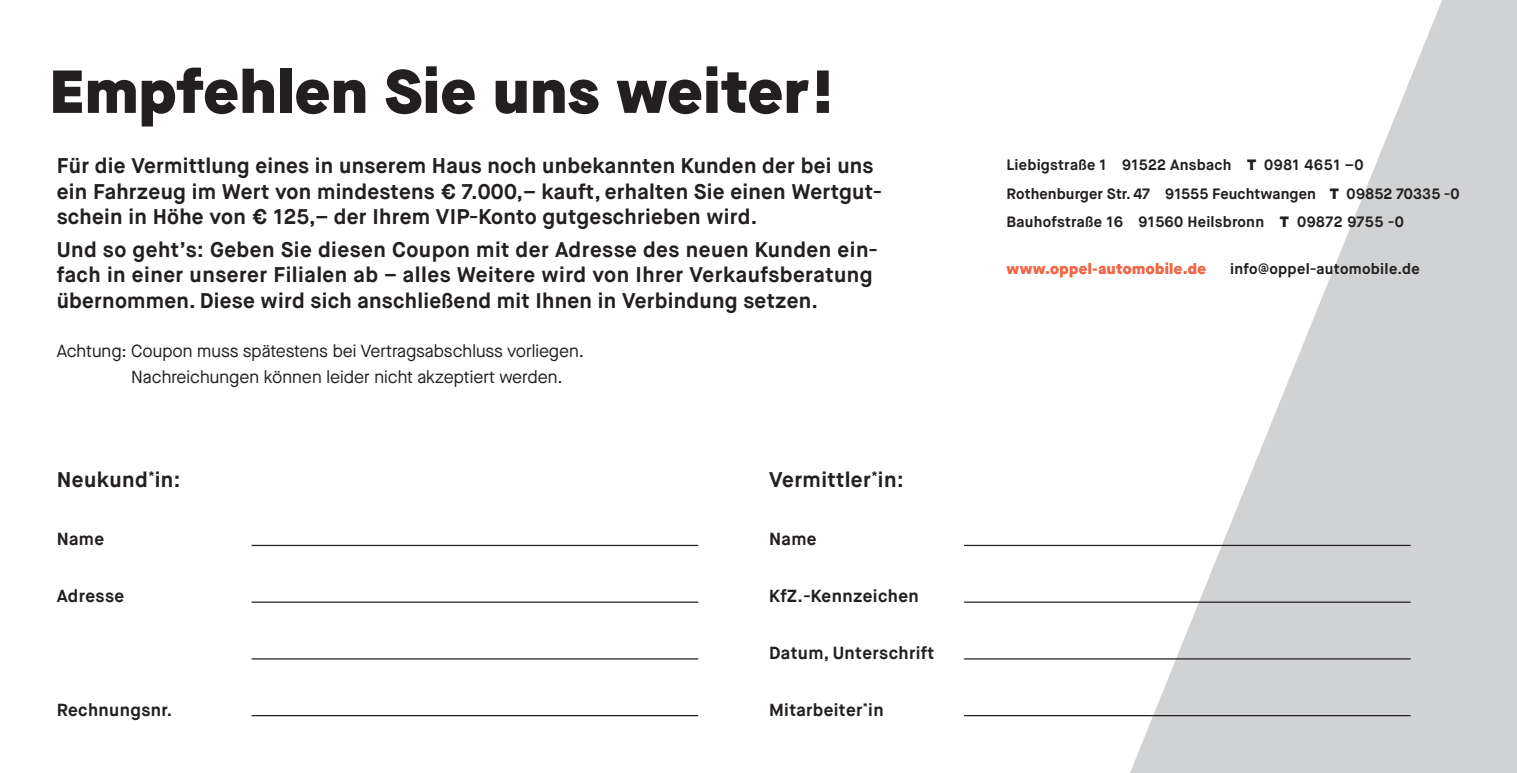
<style>
.page{position:relative;width:1517px;height:773px;background:#fff}
.page>*{position:absolute;margin:0;border:0;box-sizing:border-box;transform-origin:0 0}
.t1{font:900 60.5px "Maison Neue";letter-spacing:.02em;color:#231f20}
.t2{font:700 21.25px/25.5px "Maison Neue";letter-spacing:.01em;color:#231f20}
.t3{font:17.5px/25.5px "Maison Neue";color:#231f20}
.t4{font:700 17.5px "Maison Neue";letter-spacing:.02em;color:#231f20}
.t5{font:700 15px/28.8px "Maison Neue";letter-spacing:.015em;color:#231f20}
.t6{font:900 15px "Maison Neue";letter-spacing:.03em;color:#f26648}
.s1{font-weight:900}
</style>
<div class="page">
<svg style="left:1130px;top:0;width:387px;height:772px;fill:#d1d2d4"></svg>
<hr style="left:252px;top:544px;width:446px;height:2px;background:#231f20">
<hr style="left:252px;top:601px;width:446px;height:1px;background:#231f20">
<hr style="left:252px;top:658px;width:446px;height:1px;background:#231f20">
<hr style="left:252px;top:714px;width:446px;height:2px;background:#231f20">
<hr style="left:964px;top:544px;width:446px;height:2px;background:#231f20">
<hr style="left:964px;top:601px;width:446px;height:1px;background:#231f20">
<hr style="left:964px;top:658px;width:446px;height:1px;background:#231f20">
<hr style="left:964px;top:714px;width:446px;height:2px;background:#231f20">
<h1 class="t1" style="left:50px;top:46px;width:787px">Empfehlen Sie uns weiter!</h1>
<p class="t2" style="left:57px;top:153px;width:826px">Für die Vermittlung eines in unserem Haus noch unbekannten Kunden der bei uns ein Fahrzeug im Wert von mindestens € 7.000,– kauft, erhalten Sie einen Wertgut&shy;schein in Höhe von € 125,– der Ihrem VIP-Konto gutgeschrieben wird.</p>
<p class="t2" style="left:57px;top:237px;width:822px">Und so geht’s: Geben Sie diesen Coupon mit der Adresse des neuen Kunden ein&shy;fach in einer unserer Filialen ab – alles Weitere wird von Ihrer Verkaufsberatung übernommen. Diese wird sich anschließend mit Ihnen in Verbindung setzen.</p>
<p class="t3" style="left:131px;top:338px;width:454px;text-indent:-74px">Achtung: Coupon muss spätestens bei Vertragsabschluss vorliegen.<br>Nachreichungen können leider nicht akzeptiert werden.</p>
<p class="t2" style="left:57px;top:466px;width:125px">Neukund<sup>*</sup>in:</p>
<p class="t2" style="left:769px;top:466px;width:136px">Vermittler<sup>*</sup>in:</p>
<p class="t4" style="left:57px;top:528px;width:49px">Name</p>
<p class="t4" style="left:769px;top:528px;width:49px">Name</p>
<p class="t4" style="left:57px;top:585px;width:69px">Adresse</p>
<p class="t4" style="left:769px;top:585px;width:151px">KfZ.-Kennzeichen</p>
<p class="t4" style="left:769px;top:641px;width:167px">Datum, Unterschrift</p>
<p class="t4" style="left:57px;top:698px;width:117px">Rechnungsnr.</p>
<p class="t4" style="left:769px;top:698px;width:116px">Mitarbeiter<sup>*</sup>in</p>
<p class="t5" style="left:1006px;top:150px;width:454px">Liebigstraße 1 91522 Ansbach <span class="s1">T</span> 0981 4651 –0<br>Rothenburger Str. 47 91555 Feuchtwangen <span class="s1">T</span> 09852 70335 -0<br>Bauhofstraße 16 91560 Heilsbronn <span class="s1">T</span> 09872 9755 -0</p>
<p class="t6" style="left:1006px;top:257px;width:201px">www.oppel-automobile.de</p>
<p class="t5" style="left:1230px;top:254px;width:191px">info@oppel-automobile.de</p>
</div>
